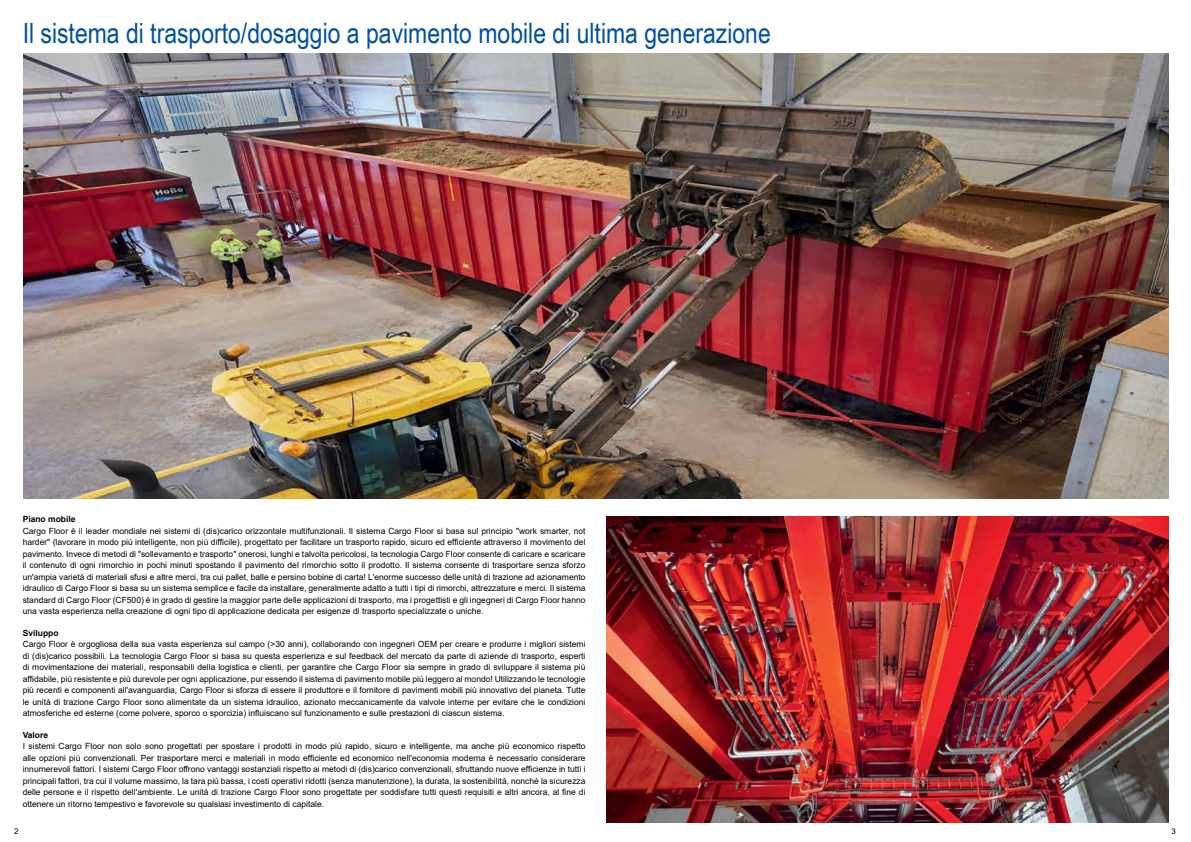
<style>
.page{position:relative;width:1191px;height:842px;background:#fff}
.page>*{position:absolute;margin:0;border:0;box-sizing:border-box;transform-origin:0 0}
.t1{font:28px "Arial Narrow";color:#004fa3}
.t2{font:8.5px/11.5px "Arial";color:#000;text-align:justify}
.t3{font:700 8.5px "Arial";color:#000}
.t4{font:8px "Arial";color:#000}
</style>
<div class="page">
<img style="left:606px;top:516px;width:562px;height:306px">
<img style="left:23px;top:54px;width:1145px;height:445px">
<h1 class="t1" style="left:23px;top:13px;width:749px">Il sistema di trasporto/dosaggio a pavimento mobile di ultima generazione</h1>
<p class="t3" style="left:23px;top:513px;width:54px">Piano mobile</p>
<p class="t2" style="left:23px;top:525px;width:564px">Cargo Floor è il leader mondiale nei sistemi di (dis)carico orizzontale multifunzionali. Il sistema Cargo Floor si basa sul principio "work smarter, not harder" (lavorare in modo più intelligente, non più difficile), progettato per facilitare un trasporto rapido, sicuro ed efficiente attraverso il movimento del pavimento. Invece di metodi di "sollevamento e trasporto" onerosi, lunghi e talvolta pericolosi, la tecnologia Cargo Floor consente di caricare e scaricare il contenuto di ogni rimorchio in pochi minuti spostando il pavimento del rimorchio sotto il prodotto. Il sistema consente di trasportare senza sforzo un'ampia varietà di materiali sfusi e altre merci, tra cui pallet, balle e persino bobine di carta! L'enorme successo delle unità di trazione ad azionamento idraulico di Cargo Floor si basa su un sistema semplice e facile da installare, generalmente adatto a tutti i tipi di rimorchi, attrezzature e merci. Il sistema standard di Cargo Floor (CF500) è in grado di gestire la maggior parte delle applicazioni di trasporto, ma i progettisti e gli ingegneri di Cargo Floor hanno una vasta esperienza nella creazione di ogni tipo di applicazione dedicata per esigenze di trasporto specializzate o uniche.</p>
<p class="t3" style="left:23px;top:627px;width:37px">Sviluppo</p>
<p class="t2" style="left:23px;top:638px;width:564px">Cargo Floor è orgogliosa della sua vasta esperienza sul campo (&gt;30 anni), collaborando con ingegneri OEM per creare e produrre i migliori sistemi di (dis)carico possibili. La tecnologia Cargo Floor si basa su questa esperienza e sul feedback del mercato da parte di aziende di trasporto, esperti di movimentazione dei materiali, responsabili della logistica e clienti, per garantire che Cargo Floor sia sempre in grado di sviluppare il sistema più affidabile, più resistente e più durevole per ogni applicazione, pur essendo il sistema di pavimento mobile più leggero al mondo! Utilizzando le tecnologie più recenti e componenti all'avanguardia, Cargo Floor si sforza di essere il produttore e il fornitore di pavimenti mobili più innovativo del pianeta. Tutte le unità di trazione Cargo Floor sono alimentate da un sistema idraulico, azionato meccanicamente da valvole interne per evitare che le condizioni atmosferiche ed esterne (come polvere, sporco o sporcizia) influiscano sul funzionamento e sulle prestazioni di ciascun sistema.</p>
<p class="t3" style="left:23px;top:729px;width:27px">Valore</p>
<p class="t2" style="left:23px;top:740px;width:564px">I sistemi Cargo Floor non solo sono progettati per spostare i prodotti in modo più rapido, sicuro e intelligente, ma anche più economico rispetto alle opzioni più convenzionali. Per trasportare merci e materiali in modo efficiente ed economico nell'economia moderna è necessario considerare innumerevoli fattori. I sistemi Cargo Floor offrono vantaggi sostanziali rispetto ai metodi di (dis)carico convenzionali, sfruttando nuove efficienze in tutti i principali fattori, tra cui il volume massimo, la tara più bassa, i costi operativi ridotti (senza manutenzione), la durata, la sostenibilità, nonché la sicurezza delle persone e il rispetto dell'ambiente. Le unità di trazione Cargo Floor sono progettate per soddisfare tutti questi requisiti e altri ancora, al fine di ottenere un ritorno tempestivo e favorevole su qualsiasi investimento di capitale.</p>
<p class="t4" style="left:14px;top:825px;width:6px">2</p>
<p class="t4" style="left:1171px;top:825px;width:6px">3</p>
</div>
